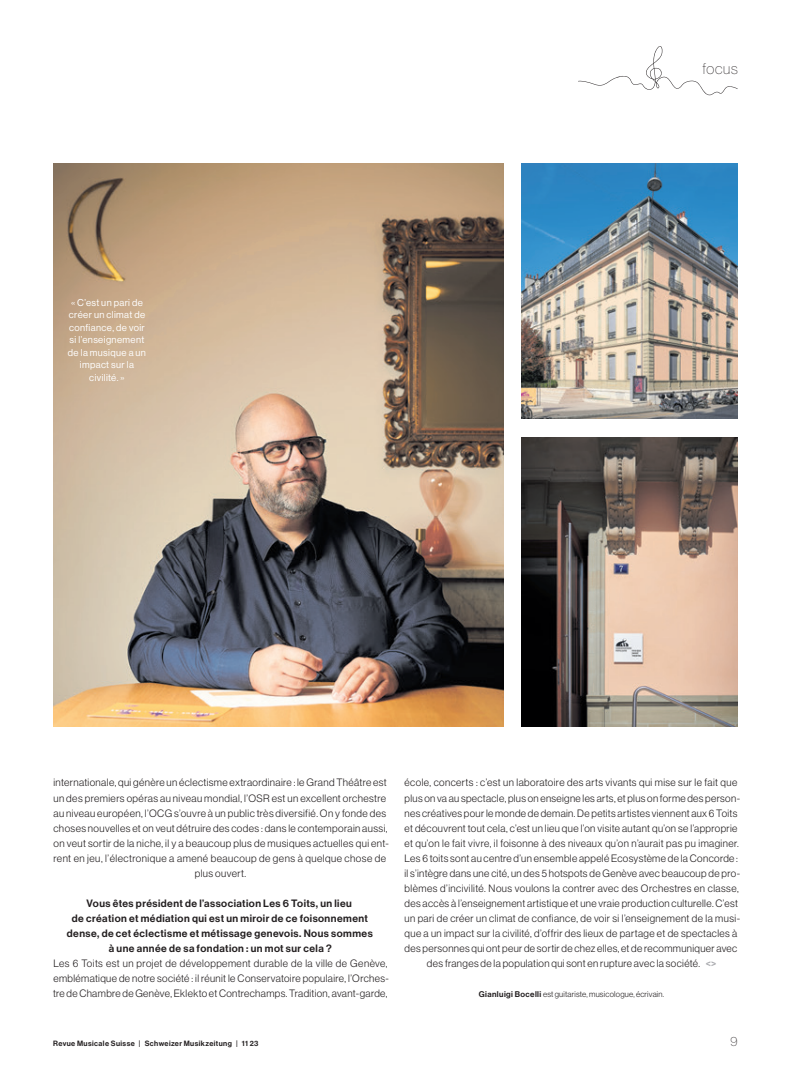
<style>
.page{position:relative;width:798px;height:1081px;background:#fff}
.page>*{position:absolute;margin:0;border:0;box-sizing:border-box;transform-origin:0 0}
.t1{font:15px "N Haas Grotesk DS Pro 25 Th";letter-spacing:.05em;color:#231f20}
.t2{font:13.12px "N Haas Grotesk DS Pro 25 Th";color:#231f20}
.Lauftext_o_E{font:10.5px/15px "N Haas Grotesk DS Std 45 Lt";letter-spacing:.035em;color:#231f20;text-align:center}
.Interview_Frage{font:10.5px/15px "N Haas Grotesk DS Std 65 Md";letter-spacing:.045em;color:#231f20;text-align:center}
.Legende_schwarz{font:9.75px/12.5px "N Haas Grotesk DS Pro 55 Rg";letter-spacing:.04em;color:#fff;text-align:center}
.Anmerkung_Fussnote_x{font:8.12px "N Haas Grotesk DS Std 45 Lt";letter-spacing:.025em;color:#231f20}
.t3{font:7.5px "N Haas Grotesk DS Pro 65 Md";letter-spacing:.055em;color:#231f20}
.s1{font-family:"N Haas Grotesk DS Std 65 Md";color:#a8a9ad}
.s2{font-family:"N Haas Grotesk DS Std 65 Md"}
</style>
<div class="page">
<svg style="left:578px;top:46px;width:159px;height:49px"></svg>
<img style="left:53px;top:164px;width:450px;height:562px">
<img style="left:521px;top:437px;width:216px;height:289px">
<img style="left:521px;top:164px;width:216px;height:255px">
<p class="Legende_schwarz" style="left:68px;top:296px;width:79px">« C’est un pari de créer un climat de confiance, de voir si l’enseignement de la musique a un impact sur la civilité. »</p>
<h1 class="t1" style="left:702px;top:60px;width:37px">focus</h1>
<p class="Lauftext_o_E" style="left:53px;top:775px;width:337px">internationale, qui génère un éclectisme extraordinaire : le Grand Théâtre est un des premiers opéras au niveau mondial, l’OSR est un excellent orchestre au niveau européen, l’OCG s’ouvre à un public très diversifié. On y fonde des choses nouvelles et on veut détruire des codes : dans le contemporain aussi, on veut sortir de la niche, il y a beaucoup plus de musiques actuelles qui ent&shy;rent en jeu, l’électronique a amené beaucoup de gens à quelque chose de plus ouvert.</p>
<p class="Interview_Frage" style="left:67px;top:895px;width:307px">Vous êtes président de l’association Les 6 Toits, un lieu<br>de création et médiation qui est un miroir de ce foisonnement dense, de cet éclectisme et métissage genevois. Nous sommes à une année de sa fondation : un mot sur cela ?</p>
<p class="Lauftext_o_E" style="left:53px;top:955px;width:337px;text-align:left">Les 6 Toits est un projet de développement durable de la ville de Genève, emblématique de notre société : il réunit le Conservatoire populaire, l’Orches&shy;tre de Chambre de Genève, Eklekto et Contrechamps. Tradition, avant-garde,</p>
<p class="Lauftext_o_E" style="left:404px;top:775px;width:337px">école, concerts : c’est un laboratoire des arts vivants qui mise sur le fait que plus on va au spectacle, plus on enseigne les arts, et plus on forme des person&shy;nes créatives pour le monde de demain. De petits artistes viennent aux 6 Toits et découvrent tout cela, c’est un lieu que l’on visite autant qu’on se l’approprie et qu’on le fait vivre, il foisonne à des niveaux qu’on n’aurait pas pu imaginer.<br>Les 6 toits sont au centre d’un ensemble appelé Ecosystème de la Concorde : il s’intègre dans une cité, un des 5 hotspots de Genève avec beaucoup de pro&shy;blèmes d’incivilité. Nous voulons la contrer avec des Orchestres en classe, des accès à l’enseignement artistique et une vraie production culturelle. C’est un pari de créer un climat de confiance, de voir si l’enseignement de la musi&shy;que a un impact sur la civilité, d’offrir des lieux de partage et de spectacles à des personnes qui ont peur de sortir de chez elles, et de recommuniquer avec des franges de la population qui sont en rupture avec la société. <span class="s1">&lt;&gt;</span></p>
<p class="Anmerkung_Fussnote_x" style="left:478px;top:989px;width:187px"><span class="s2">Gianluigi Bocelli</span> est guitariste, musicologue, écrivain.</p>
<p class="t3" style="left:53px;top:1038px;width:207px">Revue Musicale Suisse | Schweizer Musikzeitung | 11 23</p>
<p class="t2" style="left:730px;top:1033px;width:9px">9</p>
</div>
